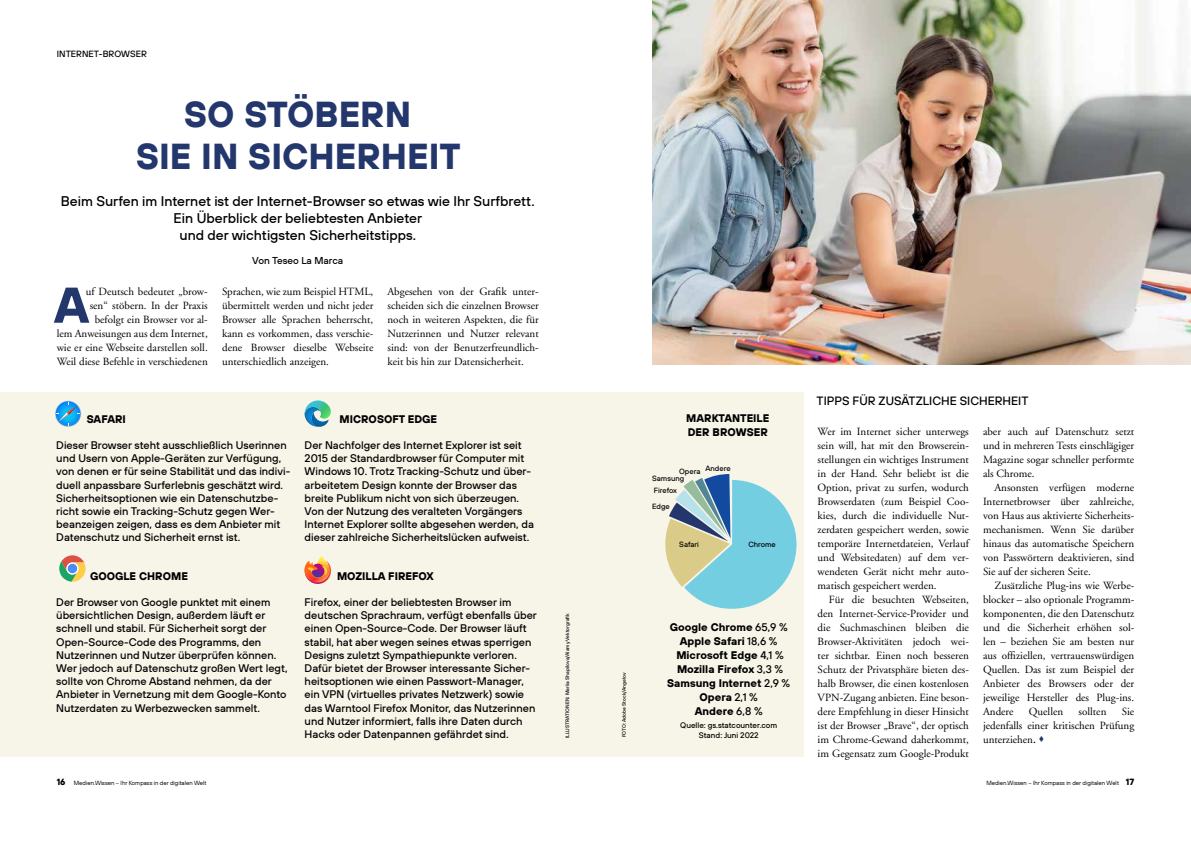
<style>
.page{position:relative;width:1191px;height:842px;background:#fff}
.page>*{position:absolute;margin:0;border:0;box-sizing:border-box;transform-origin:0 0}
.t1{font:700 50.2px "TT Hoves";color:#23376d}
.t2{font:700 36px/42px "TT Hoves";color:#23376d;text-align:center}
.t3{font:500 14px/16.8px "TT Hoves";color:#000;text-align:center}
.t4{font:500 12px "TT Hoves";color:#000}
.t5{font:11px/14px "Adobe Garamond";color:#000;text-align:justify}
.t6{font:500 11px/13.2px "TT Hoves";color:#000}
.t7{font:700 11px/14px "TT Hoves";color:#000}
.t8{font:500 10px "TT Hoves";color:#000}
.t9{font:500 9px "TT Hoves";color:#000}
.t10{font:700 9px "TT Hoves";color:#000}
.t11{font:500 8px/9.6px "TT Hoves";color:#000;text-align:center}
.t12{font:500 7.5px/7px "TT Hoves";color:#000}
.t13{font:6px "TT Hoves";color:#000}
.t14{font:500 5px "TT Hoves";color:#000}
.s1{font-weight:500}
.s2{font-weight:600}
.s3{color:#23376d}
.s4{font-weight:700;font-size:9px}
</style>
<div class="page">
<div style="left:0;top:393px;width:803px;height:364px;background:#f7f4e8"></div>
<img style="left:652px;top:0;width:539px;height:365px">
<svg style="left:55px;top:400px;width:26px;height:27px"></svg>
<svg style="left:56px;top:401px;width:24px;height:25px"></svg>
<svg style="left:57px;top:402px;width:23px;height:23px"></svg>
<svg style="left:59px;top:555px;width:27px;height:27px"></svg>
<svg style="left:304px;top:400px;width:27px;height:27px"></svg>
<svg style="left:304px;top:556px;width:27px;height:28px"></svg>
<svg style="left:665px;top:474px;width:131px;height:135px"></svg>
<p class="t9" style="left:57px;top:48px;width:92px">INTERNET-BROWSER</p>
<h1 class="t2" style="left:136px;top:92px;width:326px">SO STÖBERN<br>SIE IN SICHERHEIT</h1>
<p class="t3" style="left:61px;top:193px;width:475px">Beim Surfen im Internet ist der Internet-Browser so etwas wie Ihr Surfbrett.<br>Ein Überblick der beliebtesten Anbieter<br>und der wichtigsten Sicherheitstipps.</p>
<p class="t5" style="left:86px;top:284px;width:123px">uf Deutsch bedeutet „brow-</p>
<p class="t1" style="left:54px;top:272px;width:37px">A</p>
<p class="t5" style="left:57px;top:298px;width:153px;text-align:right">sen“ stöbern. In der Praxis<br>befolgt ein Browser vor al-<br>lem Anweisungen aus dem Internet, wie er eine Webseite darstellen soll.<br>Weil diese Befehle in verschiedenen</p>
<p class="t8" style="left:252px;top:254px;width:93px">Von Teseo La Marca</p>
<p class="t5" style="left:222px;top:285px;width:153px">Sprachen, wie zum Beispiel HTML, übermittelt werden und nicht jeder Browser alle Sprachen beherrscht, kann es vorkommen, dass verschie&shy;dene Browser dieselbe Webseite unterschiedlich anzeigen.</p>
<p class="t5" style="left:387px;top:285px;width:153px">Abgesehen von der Grafk unter&shy;scheiden sich die einzelnen Browser noch in weiteren Aspekten, die für Nutzerinnen und Nutzer relevant sind: von der Benutzerfreundlich&shy;keit bis hin zur Datensicherheit.</p>
<h4 class="t7" style="left:87px;top:411px;width:40px">SAFARI</h4>
<p class="t6" style="left:56px;top:438px;width:235px">Dieser Browser steht ausschließlich Userinnen und Usern von Apple-Geräten zur Verfügung, von denen er für seine Stabilität und das indivi&shy;duell anpassbare Surferlebnis geschätzt wird.<br>Sicherheitsoptionen wie ein Datenschutzbe&shy;richt sowie ein Tracking-Schutz gegen Wer&shy;beanzeigen zeigen, dass es dem Anbieter mit Datenschutz und Sicherheit ernst ist.</p>
<p class="t7" style="left:90px;top:568px;width:99px">GOOGLE CHROME</p>
<p class="t6" style="left:56px;top:595px;width:233px">Der Browser von Google punktet mit einem übersichtlichen Design, außerdem läuft er schnell und stabil. Für Sicherheit sorgt der Open-Source-Code des Programms, den Nutzerinnen und Nutzer überprüfen können.<br>Wer jedoch auf Datenschutz großen Wert legt, sollte von Chrome Abstand nehmen, da der Anbieter in Vernetzung mit dem Google-Konto Nutzerdaten zu Werbezwecken sammelt.</p>
<h4 class="t7" style="left:339px;top:411px;width:99px">MICROSOFT EDGE</h4>
<p class="t6" style="left:305px;top:438px;width:231px">Der Nachfolger des Internet Explorer ist seit 2015 der Standardbrowser für Computer mit Windows 10. Trotz Tracking-Schutz und über&shy;arbeitetem Design konnte der Browser das breite Publikum nicht von sich überzeugen.<br>Von der Nutzung des veralteten Vorgängers Internet Explorer sollte abgesehen werden, da dieser zahlreiche Sicherheitslücken aufweist.</p>
<p class="t7" style="left:337px;top:568px;width:98px">MOZILLA FIREFOX</p>
<p class="t6" style="left:305px;top:595px;width:234px">Firefox, einer der beliebtesten Browser im deutschen Sprachraum, verfügt ebenfalls über einen Open-Source-Code. Der Browser läuft stabil, hat aber wegen seines etwas sperrigen Designs zuletzt Sympathiepunkte verloren.<br>Dafür bietet der Browser interessante Sicher&shy;heitsoptionen wie einen Passwort-Manager, ein VPN (virtuelles privates Netzwerk) sowie das Warntool Firefox Monitor, das Nutzerinnen und Nutzer informiert, falls ihre Daten durch Hacks oder Datenpannen gefährdet sind.</p>
<p class="t14" style="left:564px;top:738px;width:126px;rotate:-90deg">ILLUSTRATIONEN: Mariia Shapilova/Alamy Vektorgrafik</p>
<h4 class="t7" style="left:686px;top:412px;width:85px;line-height:13.2px">MARKTANTEILE<br>DER BROWSER</h4>
<p class="t12" style="left:705px;top:465px;width:27px">Andere</p>
<p class="t12" style="left:652px;top:468px;width:50px;text-indent:27px">Opera<br>Samsung</p>
<p class="t12" style="left:654px;top:486px;width:25px">Firefox</p>
<p class="t12" style="left:652px;top:502px;width:19px">Edge</p>
<p class="t12" style="left:679px;top:541px;width:21px">Safari</p>
<p class="t12" style="left:748px;top:541px;width:29px">Chrome</p>
<p class="t14" style="left:621px;top:737px;width:67px;rotate:-90deg">FOTO: Adobe Stock/Angelov</p>
<p class="t7" style="left:667px;top:619px;width:124px;text-align:center">Google Chrome <span class="s1">65,9 %<br></span>Apple Safari <span class="s1">18,6 %<br></span>Microsoft Edge <span class="s1">4,1 %<br></span>Mozilla Firefox <span class="s1">3,3 %<br></span>Samsung Internet <span class="s1">2,9 %<br></span>Opera <span class="s1">2,1 %<br></span>Andere <span class="s1">6,8 %</span></p>
<p class="t11" style="left:680px;top:721px;width:99px">Quelle: gs.statcounter.com<br>Stand: Juni 2022</p>
<p class="t4" style="left:816px;top:393px;width:213px">TIPPS FÜR ZUSÄTZLICHE SICHERHEIT</p>
<p class="t5" style="left:817px;top:425px;width:154px">Wer im Internet sicher unterwegs sein will, hat mit den Browserein&shy;stellungen ein wichtiges Instrument in der Hand. Sehr beliebt ist die Option, privat zu surfen, wodurch Browserdaten (zum Beispiel Coo&shy;kies, durch die individuelle Nut&shy;zerdaten gespeichert werden, sowie temporäre Internetdateien, Verlauf und Websitedaten) auf dem ver&shy;wendeten Gerät nicht mehr auto&shy;matisch gespeichert werden.</p>
<p class="t5" style="left:817px;top:593px;width:153px;text-indent:11px">Für die besuchten Webseiten, den Internet-Service-Provider und die Suchmaschinen bleiben die Browser-Aktivitäten jedoch wei&shy;ter sichtbar. Einen noch besseren Schutz der Privatsphäre bieten des&shy;halb Browser, die einen kostenlosen VPN-Zugang anbieten. Eine beson&shy;dere Empfehlung in dieser Hinsicht ist der Browser „Brave“, der optisch im Chrome-Gewand daherkommt, im Gegensatz zum Google-Produkt</p>
<p class="t5" style="left:983px;top:425px;width:153px">aber auch auf Datenschutz setzt und in mehreren Tests einschlägiger Magazine sogar schneller performte als Chrome.</p>
<p class="t5" style="left:983px;top:481px;width:153px;text-indent:11px">Ansonsten verfügen moderne Internetbrowser über zahlreiche, von Haus aus aktivierte Sicherheits&shy;mechanismen. Wenn Sie darüber hinaus das automatische Speichern von Passwörtern deaktivieren, sind Sie auf der sicheren Seite.</p>
<p class="t5" style="left:983px;top:579px;width:153px;text-indent:11px">Zusätzliche Plug-ins wie Werbe&shy;blocker – also optionale Programm&shy;komponenten, die den Datenschutz und die Sicherheit erhöhen sol&shy;len – beziehen Sie am besten nur aus offziellen, vertrauenswürdigen Quellen. Das ist zum Beispiel der Anbieter des Browsers oder der jeweilige Hersteller des Plug-ins.<br>Andere</p>
<p class="t5" style="left:1029px;top:705px;width:36px">Quellen</p>
<p class="t5" style="left:1078px;top:705px;width:29px">sollten</p>
<p class="t5" style="left:983px;top:705px;width:153px;text-indent:139px">Sie jedenfalls einer kritischen Prüfung unterziehen<span class="s2">.</span> <span class="s3">•</span></p>
<p class="t10" style="left:57px;top:776px;width:10px">16</p>
<p class="t13" style="left:74px;top:779px;width:134px">Medien.Wissen – Ihr Kompass in der digitalen Welt</p>
<p class="t13" style="left:986px;top:779px;width:149px">Medien.Wissen – Ihr Kompass in der digitalen Welt <span class="s4">17</span></p>
</div>
